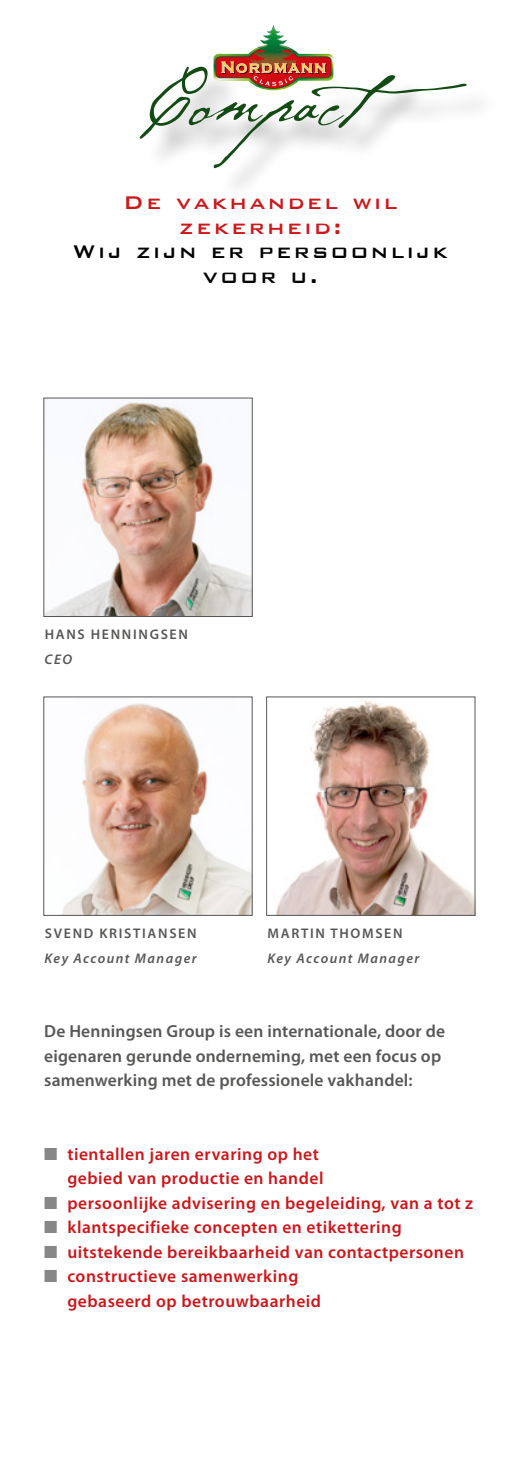
<style>
.page{position:relative;width:521px;height:1474px;background:#fff}
.page>*{position:absolute;margin:0;border:0;box-sizing:border-box;transform-origin:0 0}
.t1{font:78.4px "Cezanne";color:#144b14;scale:.94 1}
.t2{font:500 24.5px/24.5px "Bank Gothic";letter-spacing:.1em;color:#000;text-align:center}
.t3{font:500 24.5px/24.5px "Bank Gothic";letter-spacing:.1em;color:#cd171a;text-align:center}
.t4{font:600 17.5px/24.5px "Myriad Pro";letter-spacing:.03em;color:#cd171a;text-align:right}
.t5{font:600 17.5px/24.5px "Myriad Pro";letter-spacing:.01em;color:#575756}
.t6{font:600 14px "Myriad Pro";letter-spacing:.12em;color:#575756}
.t7{font:italic 600 14px "Myriad Pro";letter-spacing:.1em;color:#575756}
.s1{color:#878787}
</style>
<div class="page">
<img style="left:214px;top:25px;width:119px;height:46px">
<div style="left:145px;top:71px;width:353px;height:130px;background:#000;opacity:.4"></div>
<img style="left:276px;top:700px;width:197px;height:213px">
<div style="left:266px;top:696px;width:209px;height:219px;border:1px solid #575756"></div>
<img style="left:62px;top:703px;width:189px;height:210px">
<div style="left:43px;top:696px;width:210px;height:219px;border:1px solid #575756"></div>
<img style="left:45px;top:400px;width:206px;height:215px">
<div style="left:43px;top:397px;width:210px;height:220px;border:1px solid #575756"></div>
<h1 class="t1" style="left:147px;top:47px;width:375px">Compact</h1>
<h2 class="t3" style="left:123px;top:188px;width:276px">De vakhandel wil zekerheid:</h2>
<h2 class="t2" style="left:73px;top:237px;width:376px">Wij zijn er persoonlijk voor u.</h2>
<p class="t6" style="left:45px;top:626px;width:145px">HANS HENNINGSEN</p>
<p class="t7" style="left:45px;top:650px;width:29px">CEO</p>
<p class="t6" style="left:45px;top:924px;width:153px">SVEND KRISTIANSEN</p>
<p class="t7" style="left:45px;top:949px;width:153px">Key Account Manager</p>
<p class="t6" style="left:268px;top:924px;width:136px">MARTIN THOMSEN</p>
<p class="t7" style="left:267px;top:949px;width:153px">Key Account Manager</p>
<p class="t5" style="left:44px;top:1018px;width:402px">De Henningsen Group is een internationale, door de eigenaren gerunde onderneming, met een focus op samenwerking met de professionele vakhandel:</p>
<p class="t4" style="left:44px;top:1141px;width:281px"><span class="s1">■</span> tientallen jaren ervaring op het gebied van productie en handel</p>
<p class="t4" style="left:44px;top:1190px;width:430px"><span class="s1">■</span> persoonlijke advisering en begeleiding, van a tot z</p>
<p class="t4" style="left:44px;top:1214px;width:359px"><span class="s1">■</span> klantspecifieke concepten en etikettering</p>
<p class="t4" style="left:44px;top:1239px;width:421px"><span class="s1">■</span> uitstekende bereikbaarheid van contactpersonen</p>
<p class="t4" style="left:67px;top:1263px;width:255px;text-align:left;text-indent:-23px"><span class="s1">■</span> constructieve samenwerking gebaseerd op betrouwbaarheid</p>
</div>
